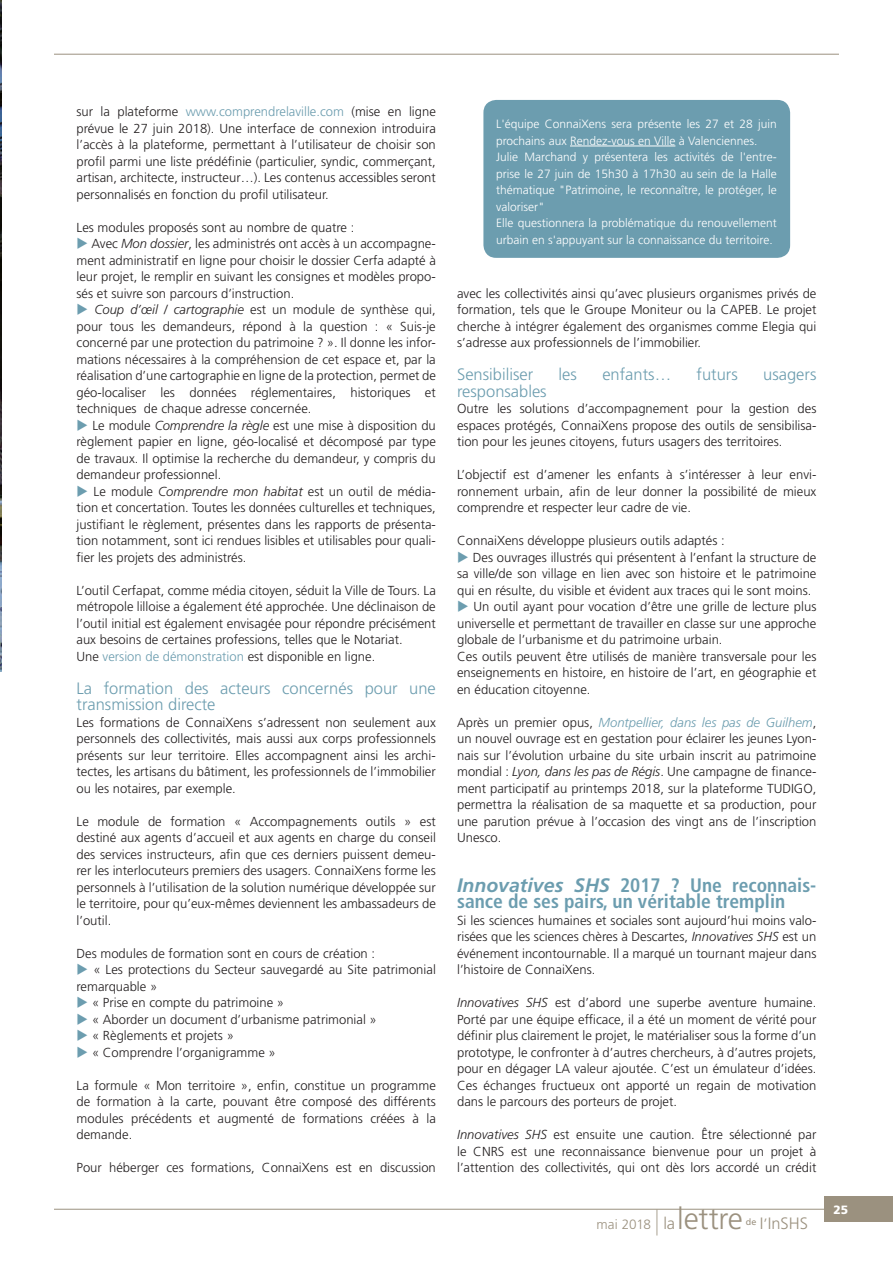
<style>
.page{position:relative;width:893px;height:1263px;background:#fff}
.page>*{position:absolute;margin:0;border:0;box-sizing:border-box;transform-origin:0 0}
.t1{font:700 condensed 19.5px/16.5px "Frutiger LT Std";color:#6c9daf}
.t2{font:300 16.5px/16.5px "Frutiger LT Std";color:#6c9daf}
.t3{font:300 16.5px "Frutiger LT Std";color:#9b917f}
.t4{font:300 13.5px "Frutiger LT Std";letter-spacing:-.005em;color:#9b917f}
.t5{font:300 13.05px/16.5px "Frutiger LT Std";color:#231f20;text-align:justify}
.t6{font:300 12px/16.5px "Frutiger LT Std";color:#fff}
.t7{font:900 12px "Frutiger LT Std";color:#fff}
.s1{color:#6c9daf}
.s2{font-style:italic}
.s3{font-style:italic;color:#6c9daf}
.s4{font-style:italic;font-stretch:normal}
.s5{font-size:25.95px}
.s6{font-size:16.5px}
.s7{font-size:30.15px}
.s8{font-size:15px}
</style>
<div class="page">
<hr style="left:54px;top:54px;width:785px;height:1px;background:#9b917f">
<div style="left:825px;top:1196px;width:68px;height:26px;background:#9b917f"></div>
<hr style="left:54px;top:1209px;width:771px;height:1px;background:#9b917f">
<img style="left:0;top:0;width:1px;height:672px">
<div style="left:483px;top:100px;width:307px;height:158px;background:#6c9daf;border-radius:13px"></div>
<hr style="left:570px;top:146px;width:105px;height:1px;background:#fff">
<p class="t5" style="left:77px;top:104px;width:361px">sur la plateforme <span class="s1">www.comprendrelaville.com</span> (mise en ligne prévue le 27 juin 2018). Une interface de connexion introduira l’accès à la plateforme, permettant à l’utilisateur de choisir son profil parmi une liste prédéfinie (particulier, syndic, commerçant, artisan, architecte, instructeur…). Les contenus accessibles seront personnalisés en fonction du profil utilisateur.</p>
<p class="t5" style="left:77px;top:219px;width:279px">Les modules proposés sont au nombre de quatre :</p>
<p class="t5" style="left:77px;top:236px;width:361px"><span class="s1">◆</span> Avec <span class="s2">Mon dossier</span>, les administrés ont accès à un accompagne&shy;ment administratif en ligne pour choisir le dossier Cerfa adapté à leur projet, le remplir en suivant les consignes et modèles propo&shy;sés et suivre son parcours d’instruction.</p>
<p class="t5" style="left:77px;top:302px;width:361px"><span class="s1">◆</span> <span class="s2">Coup d’œil / cartographie</span> est un module de synthèse qui, pour tous les demandeurs, répond à la question : « Suis-je concerné par une protection du patrimoine ? ». Il donne les infor&shy;mations nécessaires à la compréhension de cet espace et, par la réalisation d’une cartographie en ligne de la protection, permet de géo-localiser les données réglementaires, historiques et techniques de chaque adresse concernée.</p>
<p class="t5" style="left:77px;top:417px;width:361px"><span class="s1">◆</span> Le module <span class="s2">Comprendre la règle</span> est une mise à disposition du règlement papier en ligne, géo-localisé et décomposé par type de travaux. Il optimise la recherche du demandeur, y compris du demandeur professionnel.</p>
<p class="t5" style="left:77px;top:483px;width:361px"><span class="s1">◆</span> Le module <span class="s2">Comprendre mon habitat</span> est un outil de média&shy;tion et concertation. Toutes les données culturelles et techniques, justifiant le règlement, présentes dans les rapports de présenta&shy;tion notamment, sont ici rendues lisibles et utilisables pour quali&shy;fier les projets des administrés.</p>
<p class="t5" style="left:77px;top:582px;width:361px;text-align:left">L’outil Cerfapat, comme média citoyen, séduit la Ville de Tours. La métropole lilloise a également été approchée. Une déclinaison de l’outil initial est également envisagée pour répondre précisément aux besoins de certaines professions, telles que le Notariat.<br>Une <span class="s1">version de démonstration</span> est disponible en ligne.</p>
<p class="t2" style="left:77px;top:680px;width:361px">La formation des acteurs concernés pour une transmission directe</p>
<p class="t5" style="left:77px;top:714px;width:361px">Les formations de ConnaiXens s’adressent non seulement aux personnels des collectivités, mais aussi aux corps professionnels présents sur leur territoire. Elles accompagnent ainsi les archi&shy;tectes, les artisans du bâtiment, les professionnels de l’immobilier ou les notaires, par exemple.</p>
<p class="t5" style="left:77px;top:813px;width:361px">Le module de formation « Accompagnements outils » est destiné aux agents d’accueil et aux agents en charge du conseil des services instructeurs, afin que ces derniers puissent demeu&shy;rer les interlocuteurs premiers des usagers. ConnaiXens forme les personnels à l’utilisation de la solution numérique développée sur le territoire, pour qu’eux-mêmes deviennent les ambassadeurs de l’outil.</p>
<p class="t5" style="left:77px;top:945px;width:300px">Des modules de formation sont en cours de création :</p>
<p class="t5" style="left:77px;top:962px;width:361px"><span class="s1">◆</span> « Les protections du Secteur sauvegardé au Site patrimonial remarquable »</p>
<p class="t5" style="left:77px;top:995px;width:209px"><span class="s1">◆</span> « Prise en compte du patrimoine »</p>
<p class="t5" style="left:77px;top:1011px;width:302px"><span class="s1">◆</span> « Aborder un document d’urbanisme patrimonial »</p>
<p class="t5" style="left:77px;top:1028px;width:159px"><span class="s1">◆</span> « Règlements et projets »</p>
<p class="t5" style="left:77px;top:1044px;width:201px"><span class="s1">◆</span> « Comprendre l’organigramme »</p>
<p class="t5" style="left:77px;top:1077px;width:361px">La formule « Mon territoire », enfin, constitue un programme de formation à la carte, pouvant être composé des différents modules précédents et augmenté de formations créées à la demande.</p>
<p class="t5" style="left:77px;top:1160px;width:361px">Pour héberger ces formations, ConnaiXens est en discussion</p>
<p class="t6" style="left:496px;top:116px;width:282px">L'équipe ConnaiXens sera présente les 27 et 28 juin prochains aux Rendez-vous en Ville à Valenciennes.<br>Julie Marchand y présentera les activités de l'entre&shy;prise le 27 juin de 15h30 à 17h30 au sein de la Halle thématique "Patrimoine, le reconnaître, le protéger, le valoriser"<br>Elle questionnera la problématique du renouvellement urbain en s'appuyant sur la connaissance du territoire.</p>
<p class="t5" style="left:457px;top:285px;width:361px">avec les collectivités ainsi qu’avec plusieurs organismes privés de formation, tels que le Groupe Moniteur ou la CAPEB. Le projet cherche à intégrer également des organismes comme Elegia qui s’adresse aux professionnels de l’immobilier.</p>
<p class="t2" style="left:457px;top:366px;width:78px">Sensibiliser</p>
<p class="t2" style="left:559px;top:366px;width:20px">les</p>
<p class="t2" style="left:602px;top:366px;width:70px">enfants…</p>
<p class="t2" style="left:697px;top:366px;width:43px">futurs</p>
<p class="t2" style="left:763px;top:366px;width:55px">usagers</p>
<p class="t2" style="left:457px;top:383px;width:91px">responsables</p>
<p class="t5" style="left:457px;top:401px;width:361px">Outre les solutions d’accompagnement pour la gestion des espaces protégés, ConnaiXens propose des outils de sensibilisa&shy;tion pour les jeunes citoyens, futurs usagers des territoires.</p>
<p class="t5" style="left:457px;top:467px;width:361px">L’objectif est d’amener les enfants à s’intéresser à leur envi&shy;ronnement urbain, afin de leur donner la possibilité de mieux comprendre et respecter leur cadre de vie.</p>
<p class="t5" style="left:457px;top:533px;width:269px">ConnaiXens développe plusieurs outils adaptés :</p>
<p class="t5" style="left:457px;top:549px;width:361px"><span class="s1">◆</span> Des ouvrages illustrés qui présentent à l’enfant la structure de sa ville/de son village en lien avec son histoire et le patrimoine qui en résulte, du visible et évident aux traces qui le sont moins.</p>
<p class="t5" style="left:457px;top:599px;width:361px;text-align:left"><span class="s1">◆</span> Un outil ayant pour vocation d’être une grille de lecture plus universelle et permettant de travailler en classe sur une approche globale de l’urbanisme et du patrimoine urbain.<br>Ces outils peuvent être utilisés de manière transversale pour les enseignements en histoire, en histoire de l’art, en géographie et en éducation citoyenne.</p>
<p class="t5" style="left:457px;top:714px;width:361px">Après un premier opus, <span class="s3">Montpellier, dans les pas de Guilhem</span>, un nouvel ouvrage est en gestation pour éclairer les jeunes Lyon&shy;nais sur l’évolution urbaine du site urbain inscrit au patrimoine mondial : <span class="s2">Lyon, dans les pas de Régis</span>. Une campagne de finance&shy;ment participatif au printemps 2018, sur la plateforme TUDIGO, permettra la réalisation de sa maquette et sa production, pour une parution prévue à l’occasion des vingt ans de l’inscription Unesco.</p>
<h1 class="t1" style="left:457px;top:877px;width:361px"><span class="s4">Innovatives SHS</span> 2017 ? Une reconnais&shy;sance de ses pairs, un véritable tremplin</h1>
<p class="t5" style="left:457px;top:912px;width:361px">Si les sciences humaines et sociales sont aujourd’hui moins valo&shy;risées que les sciences chères à Descartes, <span class="s2">Innovatives SHS</span> est un événement incontournable. Il a marqué un tournant majeur dans l’histoire de ConnaiXens.</p>
<p class="t5" style="left:457px;top:995px;width:361px"><span class="s2">Innovatives SHS</span> est d’abord une superbe aventure humaine.<br>Porté par une équipe efficace, il a été un moment de vérité pour définir plus clairement le projet, le matérialiser sous la forme d’un prototype, le confronter à d’autres chercheurs, à d’autres projets, pour en dégager LA valeur ajoutée. C’est un émulateur d’idées.<br>Ces échanges fructueux ont apporté un regain de motivation dans le parcours des porteurs de projet.</p>
<p class="t5" style="left:457px;top:1126px;width:361px"><span class="s2">Innovatives SHS</span> est ensuite une caution. Être sélectionné par le CNRS est une reconnaissance bienvenue pour un projet à l’attention des collectivités, qui ont dès lors accordé un crédit</p>
<p class="t4" style="left:597px;top:1217px;width:148px">mai 2018 <span class="s5">|</span> <span class="s6">la</span> <span class="s7">lettre</span></p>
<p class="t3" style="left:746px;top:1214px;width:64px"><sup>de</sup> i<span class="s8">’</span>inshs</p>
<p class="t7" style="left:833px;top:1202px;width:16px">25</p>
</div>
